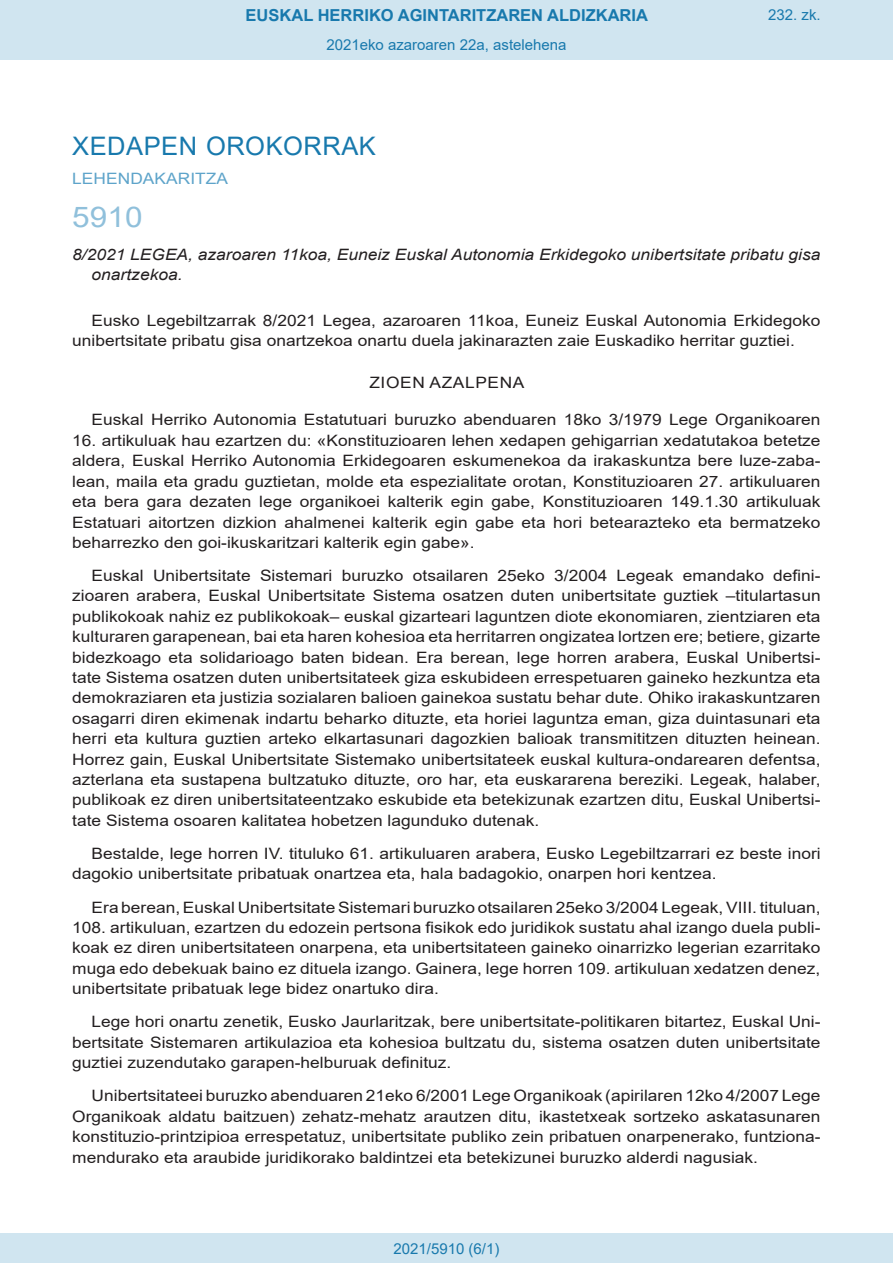
<style>
.page{position:relative;width:893px;height:1263px;background:#fff}
.page>*{position:absolute;margin:0;border:0;box-sizing:border-box;transform-origin:0 0}
.BOPVOrden{font:28.5px "Arial";color:#90c0db;scale:1.11 1}
.BOPVSeccion{font:25.5px "Arial";letter-spacing:.02em;color:#1879ad}
.t1{font:700 16.5px "Arial";color:#1879ad}
.BOPVDetalle{font:15.6px/20.4px "Arial";color:#231f20;text-align:justify;scale:1.11 1}
.BOPVTitulo{font:italic 15.6px/20.4px "Arial";color:#231f20;scale:1.11 1}
.BOPVOrganismo{font:15.6px "Arial";letter-spacing:.005em;color:#5ea4ca;scale:1.11 1}
.BOPVClave{font:15.6px "Arial";letter-spacing:.035em;color:#231f20;scale:1.11 1}
.Paginacion_Centro{font:15px "Arial";color:#1879ad}
</style>
<div class="page">
<div style="left:0;top:0;width:893px;height:60px;background:#d0e5f0"></div>
<div style="left:0;top:1233px;width:893px;height:30px;background:#d0e5f0"></div>
<p class="t1" style="left:246px;top:3px;width:404px">EUSKAL HERRIKO AGINTARITZAREN ALDIZKARIA</p>
<p class="Paginacion_Centro" style="left:326px;top:35px;width:242px">2021eko azaroaren 22a, astelehena</p>
<p class="Paginacion_Centro" style="left:768px;top:5px;width:54px">232. zk.</p>
<p class="BOPVSeccion" style="left:72px;top:128px;width:305px">XEDAPEN OROKORRAK</p>
<p class="BOPVOrganismo" style="left:72px;top:168px;width:142px">LEHENDAKARITZA</p>
<p class="BOPVOrden" style="left:72px;top:197px;width:65px">5910</p>
<p class="BOPVTitulo" style="left:92px;top:244px;width:658px;text-indent:-19px">8/2021 LEGEA, azaroaren 11koa, Euneiz Euskal Autonomia Erkidegoko unibertsitate pribatu gisa onartzekoa.</p>
<p class="BOPVDetalle" style="left:72px;top:310px;width:676px;text-indent:19px">Eusko Legebiltzarrak 8/2021 Legea, azaroaren 11koa, Euneiz Euskal Autonomia Erkidegoko unibertsitate pribatu gisa onartzekoa onartu duela jakinarazten zaie Euskadiko herritar guztiei.</p>
<p class="BOPVClave" style="left:369px;top:372px;width:141px">ZIOEN AZALPENA</p>
<p class="BOPVDetalle" style="left:92px;top:410px;width:658px">Euskal Herriko Autonomia Estatutuari buruzko abenduaren 18ko 3/1979 Lege Organikoaren</p>
<p class="BOPVDetalle" style="left:72px;top:430px;width:676px">16. artikuluak hau ezartzen du: «Konstituzioaren lehen xedapen gehigarrian xedatutakoa betetze aldera, Euskal Herriko Autonomia Erkidegoaren eskumenekoa da irakaskuntza bere luze-zaba&shy;lean, maila eta gradu guztietan, molde eta espezialitate orotan, Konstituzioaren 27. artikuluaren eta bera gara dezaten lege organikoei kalterik egin gabe, Konstituzioaren 149.1.30 artikuluak Estatuari aitortzen dizkion ahalmenei kalterik egin gabe eta hori betearazteko eta bermatzeko beharrezko den goi-ikuskaritzari kalterik egin gabe».</p>
<p class="BOPVDetalle" style="left:72px;top:565px;width:676px;text-indent:19px">Euskal Unibertsitate Sistemari buruzko otsailaren 25eko 3/2004 Legeak emandako defini&shy;zioaren arabera, Euskal Unibertsitate Sistema osatzen duten unibertsitate guztiek –titulartasun publikokoak nahiz ez publikokoak– euskal gizarteari laguntzen diote ekonomiaren, zientziaren eta kulturaren garapenean, bai eta haren kohesioa eta herritarren ongizatea lortzen ere; betiere, gizarte bidezkoago eta solidarioago baten bidean. Era berean, lege horren arabera, Euskal Unibertsi&shy;tate Sistema osatzen duten unibertsitateek giza eskubideen errespetuaren gaineko hezkuntza eta demokraziaren eta justizia sozialaren balioen gainekoa sustatu behar dute. Ohiko irakaskuntzaren osagarri diren ekimenak indartu beharko dituzte, eta horiei laguntza eman, giza duintasunari eta herri eta kultura guztien arteko elkartasunari dagozkien balioak transmititzen dituzten heinean.<br>Horrez gain, Euskal Unibertsitate Sistemako unibertsitateek euskal kultura-ondarearen defentsa, azterlana eta sustapena bultzatuko dituzte, oro har, eta euskararena bereziki. Legeak, halaber, publikoak ez diren unibertsitateentzako eskubide eta betekizunak ezartzen ditu, Euskal Unibertsi&shy;tate Sistema osoaren kalitatea hobetzen lagunduko dutenak.</p>
<p class="BOPVDetalle" style="left:72px;top:843px;width:676px;text-indent:19px">Bestalde, lege horren IV. tituluko 61. artikuluaren arabera, Eusko Legebiltzarrari ez beste inori dagokio unibertsitate pribatuak onartzea eta, hala badagokio, onarpen hori kentzea.</p>
<p class="BOPVDetalle" style="left:72px;top:897px;width:676px;text-indent:19px">Era berean, Euskal Unibertsitate Sistemari buruzko otsailaren 25eko 3/2004 Legeak, VIII. tituluan, 108. artikuluan, ezartzen du edozein pertsona fisikok edo juridikok sustatu ahal izango duela publi&shy;koak ez diren unibertsitateen onarpena, eta unibertsitateen gaineko oinarrizko legerian ezarritako muga edo debekuak baino ez dituela izango. Gainera, lege horren 109. artikuluan xedatzen denez, unibertsitate pribatuak lege bidez onartuko dira.</p>
<p class="BOPVDetalle" style="left:72px;top:1011px;width:676px;text-indent:19px">Lege hori onartu zenetik, Eusko Jaurlaritzak, bere unibertsitate-politikaren bitartez, Euskal Uni&shy;bertsitate Sistemaren artikulazioa eta kohesioa bultzatu du, sistema osatzen duten unibertsitate guztiei zuzendutako garapen-helburuak definituz.</p>
<p class="BOPVDetalle" style="left:72px;top:1085px;width:676px;text-indent:19px">Unibertsitateei buruzko abenduaren 21eko 6/2001 Lege Organikoak (apirilaren 12ko 4/2007 Lege Organikoak aldatu baitzuen) zehatz-mehatz arautzen ditu, ikastetxeak sortzeko askatasunaren konstituzio-printzipioa errespetatuz, unibertsitate publiko zein pribatuen onarpenerako, funtziona&shy;mendurako eta araubide juridikorako baldintzei eta betekizunei buruzko alderdi nagusiak.</p>
<p class="Paginacion_Centro" style="left:393px;top:1238px;width:107px">2021/5910 (6/1)</p>
</div>
